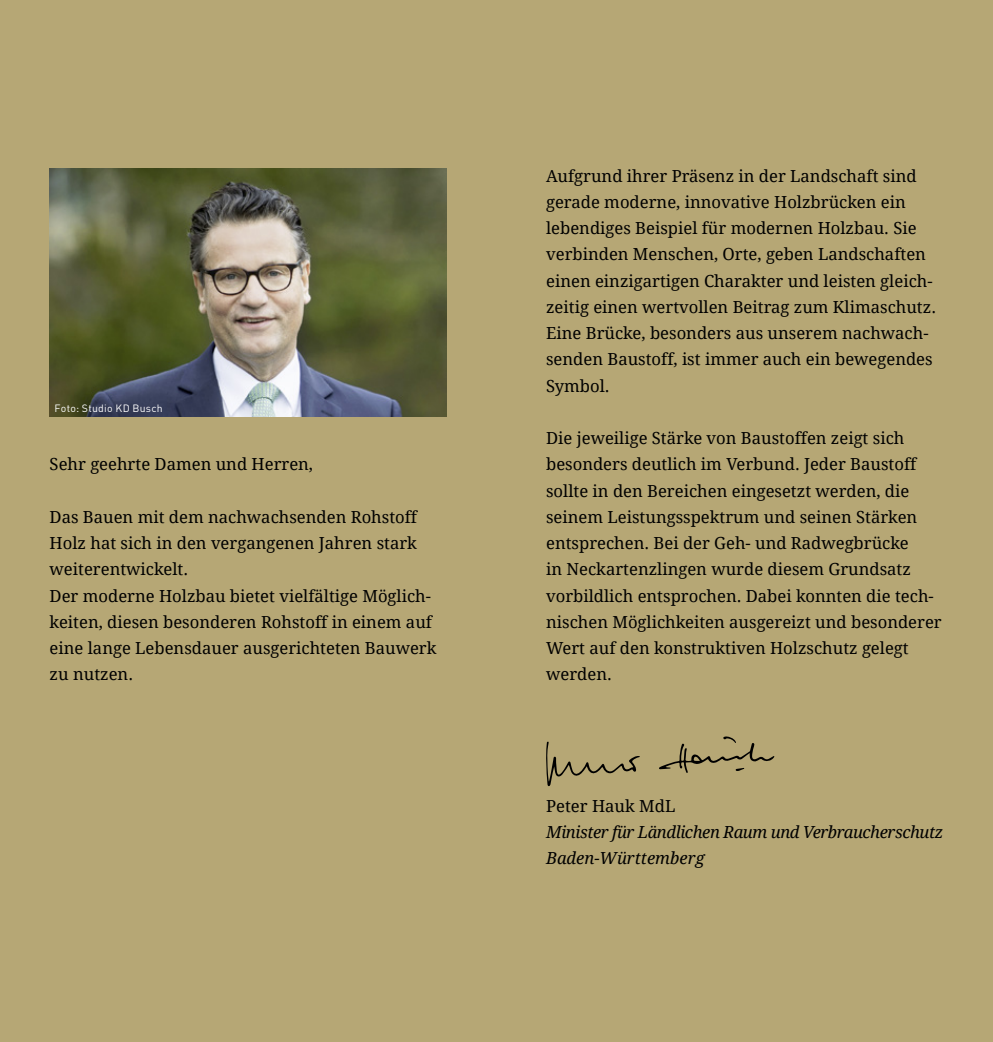
<style>
.page{position:relative;width:993px;height:1042px;background:#fff}
.page>*{position:absolute;margin:0;border:0;box-sizing:border-box;transform-origin:0 0}
.t1{font:16.62px/26.2px "Droid Serif";color:#000}
.t2{font:italic 16.62px/26.2px "Droid Serif";letter-spacing:-.025em;color:#000}
.t3{font:10.5px "DIN";letter-spacing:.025em;color:#fff}
</style>
<div class="page">
<div style="left:0;top:0;width:992px;height:1042px;background:#b6a775"></div>
<img style="left:49px;top:169px;width:397px;height:248px">
<svg style="left:546px;top:741px;width:93px;height:45px"></svg>
<svg style="left:659px;top:736px;width:115px;height:37px"></svg>
<p class="t3" style="left:55px;top:401px;width:110px">Foto: Studio KD Busch</p>
<p class="t1" style="left:50px;top:451px;width:265px">Sehr geehrte Damen und Herren,</p>
<p class="t1" style="left:50px;top:504px;width:388px">Das Bauen mit dem nachwachsenden Rohstoff Holz hat sich in den vergangenen Jahren stark weiterentwickelt.<br>Der moderne Holzbau bietet vielfältige Möglich&shy;keiten, diesen besonderen Rohstoff in einem auf eine lange Lebensdauer ausgerichteten Bauwerk zu nutzen.</p>
<p class="t1" style="left:546px;top:163px;width:391px">Aufgrund ihrer Präsenz in der Landschaft sind gerade moderne, innovative Holzbrücken ein lebendiges Beispiel für modernen Holzbau. Sie verbinden Menschen, Orte, geben Landschaften einen einzigartigen Charakter und leisten gleich&shy;zeitig einen wertvollen Beitrag zum Klimaschutz.<br>Eine Brücke, besonders aus unserem nachwach&shy;senden Baustoff, ist immer auch ein bewegendes Symbol.</p>
<p class="t1" style="left:546px;top:425px;width:397px">Die jeweilige Stärke von Baustoffen zeigt sich besonders deutlich im Verbund. Jeder Baustoff sollte in den Bereichen eingesetzt werden, die seinem Leistungsspektrum und seinen Stärken entsprechen. Bei der Geh- und Radwegbrücke<br>in Neckartenzlingen wurde diesem Grundsatz vorbildlich entsprochen. Dabei konnten die tech&shy;nischen Möglichkeiten ausgereizt und besonderer Wert auf den konstruktiven Holzschutz gelegt werden.</p>
<p class="t1" style="left:546px;top:793px;width:131px">Peter Hauk MdL</p>
<p class="t2" style="left:546px;top:819px;width:398px">Minister für Ländlichen Raum und Verbraucherschutz<br>Baden-Württemberg</p>
</div>
